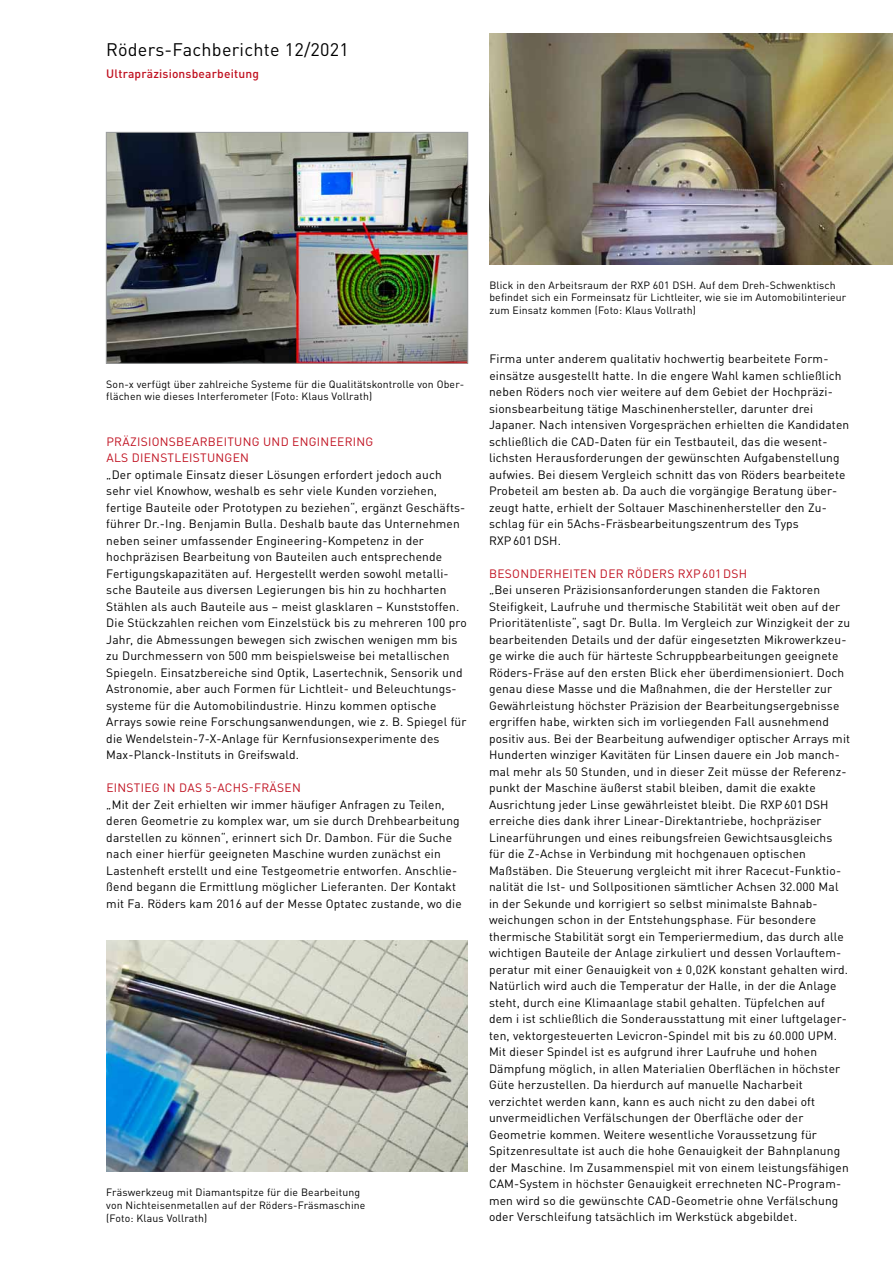
<style>
.page{position:relative;width:893px;height:1263px;background:#fff}
.page>*{position:absolute;margin:0;border:0;box-sizing:border-box;transform-origin:0 0}
.t1{font:18px "DIN Pro";letter-spacing:.015em;color:#000}
.t2{font:12px/16.5px "DIN Pro";letter-spacing:.015em;color:#000}
.t3{font:12px "DIN Pro";letter-spacing:.025em;color:#c01120}
.t4{font:500 12px "DIN Pro";letter-spacing:.015em;color:#c01120}
.t5{font:10.5px/12.6px "DIN Pro";letter-spacing:.015em;color:#000}
</style>
<div class="page">
<img style="left:108px;top:134px;width:358px;height:228px">
<div style="left:106px;top:132px;width:362px;height:232px;border:1px solid #9c9e9f"></div>
<img style="left:106px;top:941px;width:362px;height:231px">
<img style="left:489px;top:33px;width:404px;height:231px">
<h1 class="t1" style="left:106px;top:36px;width:244px">Röders-Fachberichte 12/2021</h1>
<p class="t4" style="left:106px;top:64px;width:154px">Ultrapräzisionsbearbeitung</p>
<p class="t5" style="left:106px;top:377px;width:359px">Son-x verfügt über zahlreiche Systeme für die Qualitätskontrolle von Ober&shy;flächen wie dieses Interferometer (Foto: Klaus Vollrath)</p>
<p class="t3" style="left:106px;top:432px;width:39px">Präzisionsbearbeitung</p>
<p class="t3" style="left:263px;top:432px;width:9px">und</p>
<p class="t3" style="left:292px;top:432px;width:16px">Engineering</p>
<p class="t3" style="left:106px;top:449px;width:9px">als</p>
<p class="t3" style="left:132px;top:449px;width:17px">Dienstleistungen</p>
<p class="t2" style="left:106px;top:465px;width:362px">„Der optimale Einsatz dieser Lösungen erfordert jedoch auch sehr viel Knowhow, weshalb es sehr viele Kunden vorziehen, fertige Bauteile oder Prototypen zu beziehen“, ergänzt Geschäfts&shy;führer Dr.-Ing. Benjamin Bulla. Deshalb baute das Unternehmen neben seiner umfassender Engineering-Kompetenz in der hochpräzisen Bearbeitung von Bauteilen auch entsprechende Fertigungskapazitäten auf. Hergestellt werden sowohl metalli&shy;sche Bauteile aus diversen Legierungen bis hin zu hochharten Stählen als auch Bauteile aus – meist glasklaren – Kunststoffen.<br>Die Stückzahlen reichen vom Einzelstück bis zu mehreren 100 pro Jahr, die Abmessungen bewegen sich zwischen wenigen mm bis zu Durchmessern von 500 mm beispielsweise bei metallischen Spiegeln. Einsatzbereiche sind Optik, Lasertechnik, Sensorik und Astronomie, aber auch Formen für Lichtleit- und Beleuchtungs&shy;systeme für die Automobilindustrie. Hinzu kommen optische Arrays sowie reine Forschungsanwendungen, wie z. B. Spiegel für die Wendelstein-7-X-Anlage für Kernfusionsexperimente des Max-Planck-Instituts in Greifswald.</p>
<p class="t3" style="left:106px;top:779px;width:15px">Einstieg</p>
<p class="t3" style="left:163px;top:779px;width:24px">in das</p>
<p class="t3" style="left:206px;top:779px;width:80px">5-Achs-Fräsen</p>
<p class="t2" style="left:106px;top:795px;width:357px">„Mit der Zeit erhielten wir immer häufiger Anfragen zu Teilen, deren Geometrie zu komplex war, um sie durch Drehbearbeitung darstellen zu können“, erinnert sich Dr. Dambon. Für die Suche nach einer hierfür geeigneten Maschine wurden zunächst ein Lastenheft erstellt und eine Testgeometrie entworfen. Anschlie&shy;ßend begann die Ermittlung möglicher Lieferanten. Der Kontakt mit Fa. Röders kam 2016 auf der Messe Optatec zustande, wo die</p>
<p class="t5" style="left:106px;top:1185px;width:261px">Fräswerkzeug mit Diamantspitze für die Bearbeitung von Nichteisenmetallen auf der Röders-Fräsmaschine (Foto: Klaus Vollrath)</p>
<p class="t5" style="left:489px;top:278px;width:358px">Blick in den Arbeitsraum der RXP 601 DSH. Auf dem Dreh-Schwenktisch befindet sich ein Formeinsatz für Lichtleiter, wie sie im Automobilinterieur zum Einsatz kommen (Foto: Klaus Vollrath)</p>
<p class="t2" style="left:489px;top:350px;width:362px">Firma unter anderem qualitativ hochwertig bearbeitete Form&shy;einsätze ausgestellt hatte. In die engere Wahl kamen schließlich neben Röders noch vier weitere auf dem Gebiet der Hochpräzi&shy;sionsbearbeitung tätige Maschinenhersteller, darunter drei Japaner. Nach intensiven Vorgesprächen erhielten die Kandidaten schließlich die CAD-Daten für ein Testbauteil, das die wesent&shy;lichsten Herausforderungen der gewünschten Aufgabenstellung aufwies. Bei diesem Vergleich schnitt das von Röders bearbeitete Probeteil am besten ab. Da auch die vorgängige Beratung über&shy;zeugt hatte, erhielt der Soltauer Maschinenhersteller den Zu&shy;schlag für ein 5Achs-Fräsbearbeitungszentrum des Typs<br>RXP 601 DSH.</p>
<p class="t3" style="left:489px;top:564px;width:17px">Besonderheiten</p>
<p class="t3" style="left:600px;top:564px;width:9px">der</p>
<p class="t3" style="left:627px;top:564px;width:25px">Röders</p>
<p class="t3" style="left:678px;top:564px;width:71px">RXP 601 DSH</p>
<p class="t2" style="left:489px;top:581px;width:363px">„Bei unseren Präzisionsanforderungen standen die Faktoren Steifigkeit, Laufruhe und thermische Stabilität weit oben auf der Prioritätenliste“, sagt Dr. Bulla. Im Vergleich zur Winzigkeit der zu bearbeitenden Details und der dafür eingesetzten Mikrowerkzeu&shy;ge wirke die auch für härteste Schruppbearbeitungen geeignete Röders-Fräse auf den ersten Blick eher überdimensioniert. Doch genau diese Masse und die Maßnahmen, die der Hersteller zur Gewährleistung höchster Präzision der Bearbeitungsergebnisse ergriffen habe, wirkten sich im vorliegenden Fall ausnehmend positiv aus. Bei der Bearbeitung aufwendiger optischer Arrays mit Hunderten winziger Kavitäten für Linsen dauere ein Job manch&shy;mal mehr als 50 Stunden, und in dieser Zeit müsse der Referenz&shy;punkt der Maschine äußerst stabil bleiben, damit die exakte Ausrichtung jeder Linse gewährleistet bleibt. Die RXP 601 DSH erreiche dies dank ihrer Linear-Direktantriebe, hochpräziser Linearführungen und eines reibungsfreien Gewichtsausgleichs für die Z-Achse in Verbindung mit hochgenauen optischen Maßstäben. Die Steuerung vergleicht mit ihrer Racecut-Funktio&shy;nalität die Ist- und Sollpositionen sämtlicher Achsen 32.000 Mal in der Sekunde und korrigiert so selbst minimalste Bahnab&shy;weichungen schon in der Entstehungsphase. Für besondere thermische Stabilität sorgt ein Temperiermedium, das durch alle wichtigen Bauteile der Anlage zirkuliert und dessen Vorlauftem&shy;peratur mit einer Genauigkeit von ± 0,02K konstant gehalten wird.<br>Natürlich wird auch die Temperatur der Halle, in der die Anlage steht, durch eine Klimaanlage stabil gehalten. Tüpfelchen auf dem i ist schließlich die Sonderausstattung mit einer luftgelager&shy;ten, vektorgesteuerten Levicron-Spindel mit bis zu 60.000 UPM.<br>Mit dieser Spindel ist es aufgrund ihrer Laufruhe und hohen Dämpfung möglich, in allen Materialien Oberflächen in höchster Güte herzustellen. Da hierdurch auf manuelle Nacharbeit verzichtet werden kann, kann es auch nicht zu den dabei oft unvermeidlichen Verfälschungen der Oberfläche oder der Geometrie kommen. Weitere wesentliche Voraussetzung für Spitzenresultate ist auch die hohe Genauigkeit der Bahnplanung der Maschine. Im Zusammenspiel mit von einem leistungsfähigen CAM-System in höchster Genauigkeit errechneten NC-Program&shy;men wird so die gewünschte CAD-Geometrie ohne Verfälschung oder Verschleifung tatsächlich im Werkstück abgebildet.</p>
</div>
